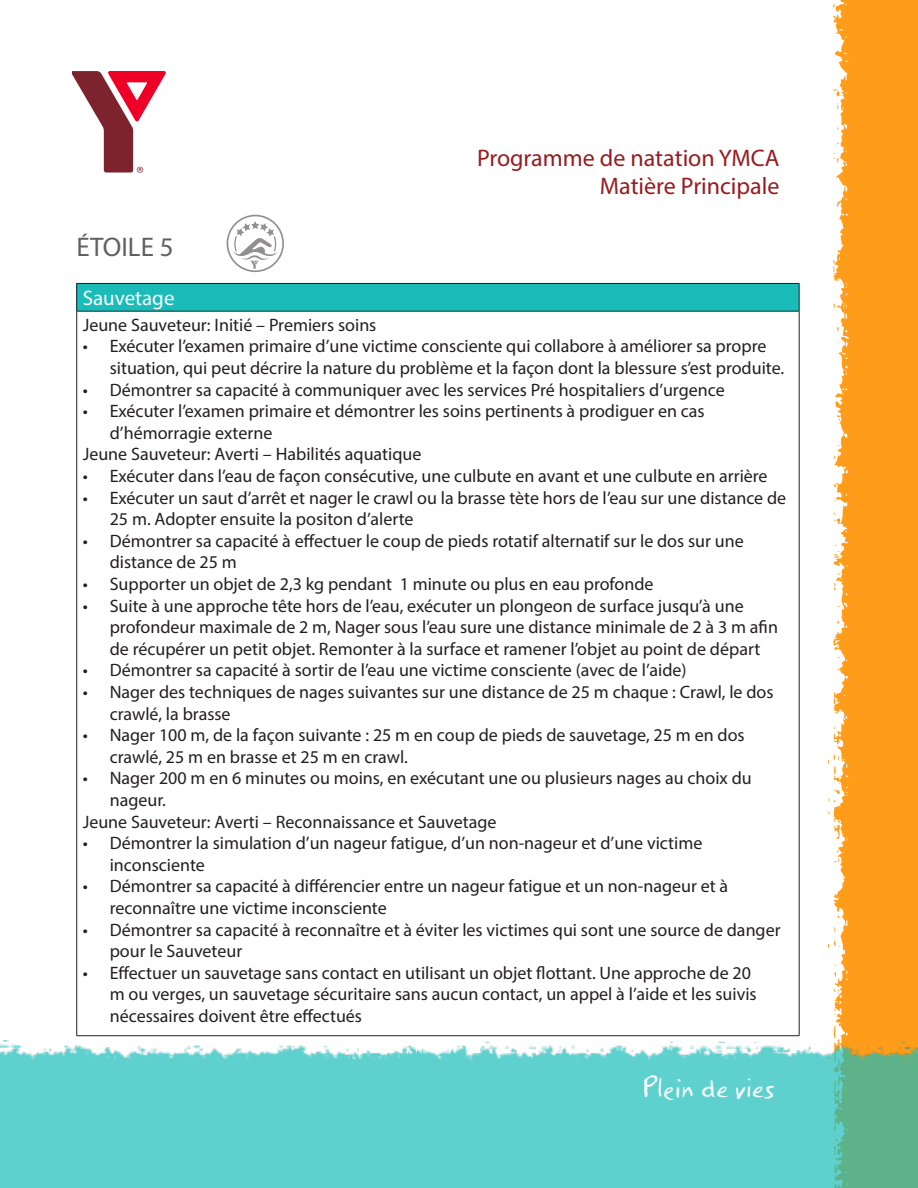
<style>
.page{position:relative;width:918px;height:1188px;background:#fff}
.page>*{position:absolute;margin:0;border:0;box-sizing:border-box;transform-origin:0 0}
.t1{font:36px "YMCA Script";color:#fff}
.t2{font:27px "Myriad Pro";color:#616164}
.t3{font:24px "Myriad Pro";color:#981b1e}
.t4{font:21px "Myriad Pro";color:#fff}
.t5{font:18px/21.6px "Myriad Pro";color:#231f20}
</style>
<div class="page">
<svg style="left:72px;top:71px;width:94px;height:102px"></svg>
<svg style="left:833px;top:0;width:85px;height:997px;fill:#ff9d1b"></svg>
<svg style="left:828px;top:754px;width:13px;height:30px"></svg>
<svg style="left:835px;top:143px;width:4px;height:4px"></svg>
<img style="left:0;top:997px;width:918px;height:191px">
<div style="left:77px;top:283px;width:722px;height:28px;background:#19bcb9"></div>
<hr style="left:76px;top:311px;width:1px;height:725px;background:#231f20">
<hr style="left:799px;top:311px;width:1px;height:725px;background:#231f20">
<hr style="left:77px;top:1035px;width:722px;height:1px;background:#231f20">
<hr style="left:77px;top:283px;width:722px;height:1px;background:#231f20">
<svg style="left:76px;top:284px;width:1px;height:27px"></svg>
<svg style="left:799px;top:284px;width:1px;height:27px"></svg>
<hr style="left:77px;top:311px;width:722px;height:1px;background:#231f20">
<svg style="left:227px;top:215px;width:57px;height:57px"></svg>
<p class="t3" style="left:477px;top:143px;width:304px">Programme de natation YMCA</p>
<p class="t3" style="left:600px;top:171px;width:181px">Matière Principale</p>
<p class="t2" style="left:77px;top:230px;width:99px">ÉTOILE 5</p>
<p class="t4" style="left:83px;top:285px;width:93px">Sauvetage</p>
<p class="t5" style="left:83px;top:314px;width:295px">Jeune Sauveteur: Initié – Premiers soins</p>
<p class="t5" style="left:110px;top:335px;width:676px;text-indent:-27px">• Exécuter l’examen primaire d’une victime consciente qui collabore à améliorer sa propre situation, qui peut décrire la nature du problème et la façon dont la blessure s’est produite.</p>
<p class="t5" style="left:83px;top:378px;width:644px">• Démontrer sa capacité à communiquer avec les services Pré hospitaliers d’urgence</p>
<p class="t5" style="left:110px;top:400px;width:597px;text-indent:-27px">• Exécuter l’examen primaire et démontrer les soins pertinents à prodiguer en cas d’hémorragie externe</p>
<p class="t5" style="left:83px;top:443px;width:340px">Jeune Sauveteur: Averti – Habilités aquatique</p>
<p class="t5" style="left:83px;top:465px;width:686px">• Exécuter dans l’eau de façon consécutive, une culbute en avant et une culbute en arrière</p>
<p class="t5" style="left:110px;top:486px;width:678px;text-indent:-27px">• Exécuter un saut d’arrêt et nager le crawl ou la brasse tète hors de l’eau sur une distance de<br>25 m. Adopter ensuite la positon d’alerte</p>
<p class="t5" style="left:110px;top:530px;width:636px;text-indent:-27px">• Démontrer sa capacité à effectuer le coup de pieds rotatif alternatif sur le dos sur une distance de 25 m</p>
<p class="t5" style="left:83px;top:573px;width:572px">• Supporter un objet de 2,3 kg pendant 1 minute ou plus en eau profonde</p>
<p class="t5" style="left:110px;top:594px;width:670px;text-indent:-27px">• Suite à une approche tête hors de l’eau, exécuter un plongeon de surface jusqu’à une profondeur maximale de 2 m, Nager sous l’eau sure une distance minimale de 2 à 3 m afin de récupérer un petit objet. Remonter à la surface et ramener l’objet au point de départ</p>
<p class="t5" style="left:83px;top:659px;width:606px">• Démontrer sa capacité à sortir de l’eau une victime consciente (avec de l’aide)</p>
<p class="t5" style="left:110px;top:681px;width:665px;text-indent:-27px">• Nager des techniques de nages suivantes sur une distance de 25 m chaque : Crawl, le dos crawlé, la brasse</p>
<p class="t5" style="left:110px;top:724px;width:636px;text-indent:-27px">• Nager 100 m, de la façon suivante : 25 m en coup de pieds de sauvetage, 25 m en dos crawlé, 25 m en brasse et 25 m en crawl.</p>
<p class="t5" style="left:110px;top:767px;width:644px;text-indent:-27px">• Nager 200 m en 6 minutes ou moins, en exécutant une ou plusieurs nages au choix du nageur.</p>
<p class="t5" style="left:83px;top:810px;width:415px">Jeune Sauveteur: Averti – Reconnaissance et Sauvetage</p>
<p class="t5" style="left:110px;top:832px;width:594px;text-indent:-27px">• Démontrer la simulation d’un nageur fatigue, d’un non-nageur et d’une victime inconsciente</p>
<p class="t5" style="left:110px;top:875px;width:620px;text-indent:-27px">• Démontrer sa capacité à différencier entre un nageur fatigue et un non-nageur et à reconnaître une victime inconsciente</p>
<p class="t5" style="left:110px;top:918px;width:672px;text-indent:-27px">• Démontrer sa capacité à reconnaître et à éviter les victimes qui sont une source de danger pour le Sauveteur</p>
<p class="t5" style="left:110px;top:962px;width:648px;text-indent:-27px">• Effectuer un sauvetage sans contact en utilisant un objet flottant. Une approche de 20 m ou verges, un sauvetage sécuritaire sans aucun contact, un appel à l’aide et les suivis nécessaires doivent être effectués</p>
<p class="t1" style="left:642px;top:1068px;width:134px">Plein de vies</p>
</div>
